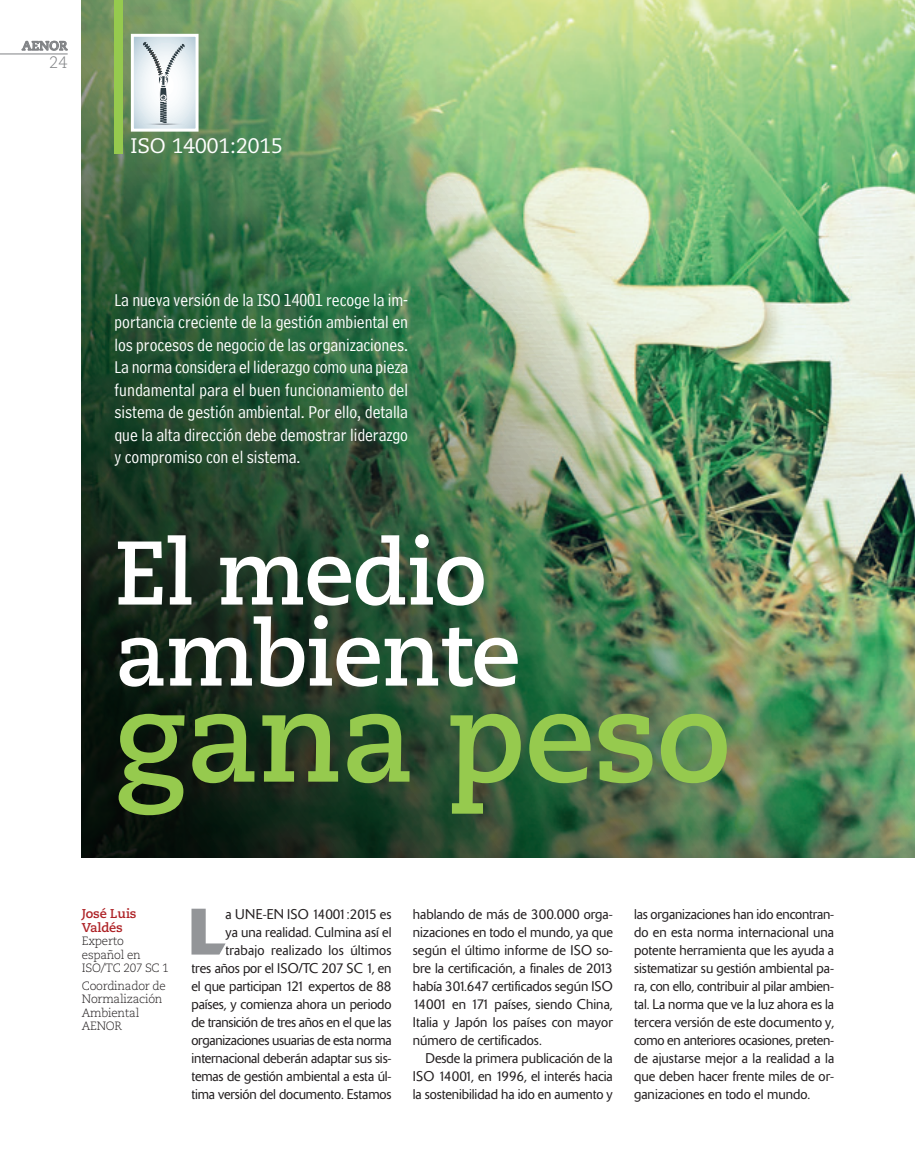
<style>
.page{position:relative;width:915px;height:1170px;background:#fff}
.page>*{position:absolute;margin:0;border:0;box-sizing:border-box;transform-origin:0 0}
._02_TITULAR_TEMAS{font:700 127.5px "Caecilia LT Std";letter-spacing:-.01em;color:#96ca4e}
._02_TITULAR_TEMAS-2{font:700 90px/81px "Caecilia LT Std";letter-spacing:-.01em;color:#fff}
._04_TEXTO_CORRIDO{font:700 64.95px "Delta";color:#939598}
.t1{font:21px "Caecilia LT Std";color:#fff}
._03_ENTRADILLA{font:18px/22.5px "Bell Centennial Std Address";letter-spacing:-.005em;color:#fff;text-align:justify}
.t2{font:300 16.5px "Caecilia LT Std";color:#808285}
._04_TEXTO_CORRIDO-2{font:300 13.95px/18px "Delta";letter-spacing:-.01em;color:#231f20;text-align:justify}
._06_NOMBRE_AUTOR_TEM{font:700 12.75px/13.5px "Caecilia LT Std";letter-spacing:-.01em;color:#ae2226}
.t3{font:700 12.75px "Caecilia LT Std";color:#808285}
._07_CARGO_AUTOR_TEMA{font:300 12px/13.5px "Caecilia LT Std";letter-spacing:-.02em;color:#231f20}
</style>
<div class="page">
<svg style="left:22px;top:41px;width:46px;height:10px"></svg>
<hr style="left:0;top:54px;width:68px;height:1px;background:#808285">
<img style="left:81px;top:0;width:833px;height:857px">
<div style="left:114px;top:0;width:9px;height:153px;background:#96ca4e"></div>
<svg style="left:135px;top:38px;width:59px;height:90px"></svg>
<svg style="left:138px;top:42px;width:51px;height:83px"></svg>
<div style="left:131px;top:34px;width:67px;height:98px;border:3px solid #fff"></div>
<p class="t3" style="left:22px;top:38px;width:47px">AENOR</p>
<p class="t2" style="left:49px;top:53px;width:20px">24</p>
<p class="t1" style="left:130px;top:134px;width:154px">ISO 14001:2015</p>
<p class="_03_ENTRADILLA" style="left:114px;top:288px;width:295px">La nueva versión de la ISO 14001 recoge la im&shy;portancia creciente de la gestión ambiental en los procesos de negocio de las organizaciones.<br>La norma considera el liderazgo como una pieza fundamental para el buen funcionamiento del sistema de gestión ambiental. Por ello, detalla que la alta dirección debe demostrar liderazgo y compromiso con el sistema.</p>
<p class="_02_TITULAR_TEMAS-2" style="left:114px;top:534px;width:407px">El medio ambiente</p>
<p class="_02_TITULAR_TEMAS" style="left:114px;top:662px;width:617px">gana peso</p>
<p class="_06_NOMBRE_AUTOR_TEM" style="left:82px;top:907px;width:56px">José Luis<br>Valdés</p>
<p class="_07_CARGO_AUTOR_TEMA" style="left:82px;top:934px;width:88px">Experto español en<br>ISO/TC 207 SC 1</p>
<p class="_07_CARGO_AUTOR_TEMA" style="left:82px;top:979px;width:85px">Coordinador de<br>Normalización<br>Ambiental</p>
<p class="_07_CARGO_AUTOR_TEMA" style="left:82px;top:1019px;width:42px">AENOR</p>
<p class="_04_TEXTO_CORRIDO-2" style="left:191px;top:904px;width:201px;text-align:right">a UNE-EN ISO 14001:2015 es<br>ya una realidad. Culmina así el trabajo realizado los últimos<br>tres años por el ISO/TC 207 SC 1, en el que participan 121 expertos de 88 países, y comienza ahora un periodo de transición de tres años en el que las organizaciones usuarias de esta norma internacional deberán adaptar sus sis&shy;temas de gestión ambiental a esta úl&shy;tima versión del documento. Estamos</p>
<p class="_04_TEXTO_CORRIDO-2" style="left:412px;top:904px;width:201px">hablando de más de 300.000 orga&shy;nizaciones en todo el mundo, ya que según el último informe de ISO so&shy;bre la certificación, a finales de 2013 había 301.647 certificados según ISO 14001 en 171 países, siendo China, Italia y Japón los países con mayor número de certificados.</p>
<p class="_04_TEXTO_CORRIDO" style="left:189px;top:891px;width:38px">L</p>
<p class="_04_TEXTO_CORRIDO-2" style="left:412px;top:1048px;width:201px;text-indent:13px">Desde la primera publicación de la ISO 14001, en 1996, el interés hacia la sostenibilidad ha ido en aumento y</p>
<p class="_04_TEXTO_CORRIDO-2" style="left:634px;top:904px;width:202px">las organizaciones han ido encontran&shy;do en esta norma internacional una potente herramienta que les ayuda a sistematizar su gestión ambiental pa&shy;ra, con ello, contribuir al pilar ambien&shy;tal. La norma que ve la luz ahora es la tercera versión de este documento y, como en anteriores ocasiones, preten&shy;de ajustarse mejor a la realidad a la que deben hacer frente miles de or&shy;ganizaciones en todo el mundo.</p>
</div>
